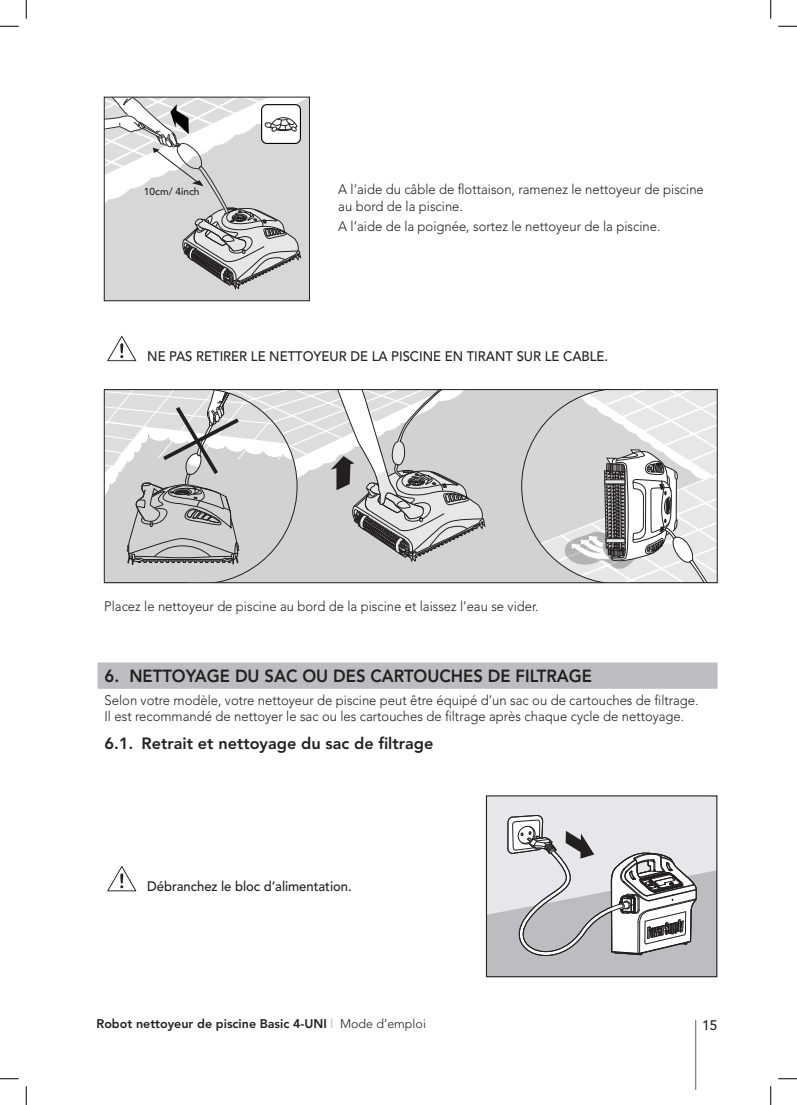
<style>
.page{position:relative;width:797px;height:1105px;background:#fff}
.page>*{position:absolute;margin:0;border:0;box-sizing:border-box;transform-origin:0 0}
.t1{font:800 17.5px "Avenir LT";color:#231f20;scale:.95 1}
.t2{font:800 16.25px "Avenir LT";color:#231f20}
.t3{font:300 13.75px/16.2px "Avenir LT";color:#231f20;scale:.95 1}
.t4{font:500 13.75px "Avenir";color:#231f20;scale:.95 1}
.t5{font:500 13.75px "Avenir LT";color:#231f20}
.t6{font:800 12.5px "Avenir LT";color:#231f20}
.t7{font:500 10.12px "Avenir LT";color:#231f20}
.s1{font-weight:400;color:#a8a9ad}
.s2{font-weight:300}
</style>
<div class="page">
<hr style="left:695px;top:1020px;width:1px;height:69px;background:#808285">
<div style="left:97px;top:662px;width:620px;height:27px;background:#bcbdc0"></div>
<svg style="left:106px;top:336px;width:31px;height:26px"></svg>
<div style="left:491px;top:391px;width:30px;height:190px;background:#d1d2d4"></div>
<svg style="left:521px;top:391px;width:194px;height:190px"></svg>
<hr style="left:606px;top:539px;width:19px;height:4px;background:#e6e7e9">
<div style="left:606px;top:538px;width:19px;height:5px;border:1px solid #231f20"></div>
<svg style="left:298px;top:391px;width:193px;height:190px;background:#c9cacb"></svg>
<svg style="left:106px;top:391px;width:192px;height:190px;background:#cacacc"></svg>
<div style="left:104px;top:389px;width:613px;height:194px;border:1px solid #231f20"></div>
<div style="left:486px;top:796px;width:230px;height:181px;background:#e5e7ea"></div>
<svg style="left:488px;top:815px;width:227px;height:160px"></svg>
<div style="left:486px;top:795px;width:231px;height:182px;border:1px solid #231f20"></div>
<svg style="left:106px;top:865px;width:31px;height:27px"></svg>
<div style="left:106px;top:99px;width:202px;height:200px;background:#d8d7d7"></div>
<svg style="left:106px;top:99px;width:195px;height:191px"></svg>
<div style="left:104px;top:97px;width:206px;height:204px;border:1px solid #231f20"></div>
<svg style="left:0;top:25px;width:19px;height:2px"></svg>
<svg style="left:778px;top:25px;width:19px;height:2px"></svg>
<svg style="left:0;top:1078px;width:19px;height:1px"></svg>
<svg style="left:778px;top:1078px;width:19px;height:1px"></svg>
<svg style="left:25px;top:0;width:2px;height:19px"></svg>
<svg style="left:25px;top:1086px;width:2px;height:19px"></svg>
<svg style="left:770px;top:0;width:1px;height:19px"></svg>
<svg style="left:770px;top:1086px;width:1px;height:19px"></svg>
<p class="t7" style="left:144px;top:186px;width:57px">10cm/ 4inch</p>
<p class="t3" style="left:338px;top:181px;width:386px">A l’aide du câble de flottaison, ramenez le nettoyeur de piscine au bord de la piscine.</p>
<p class="t3" style="left:338px;top:218px;width:341px">A l’aide de la poignée, sortez le nettoyeur de la piscine.</p>
<p class="t4" style="left:147px;top:348px;width:486px">NE PAS RETIRER LE NETTOYEUR DE LA PISCINE EN TIRANT SUR LE CABLE.</p>
<p class="t3" style="left:104px;top:598px;width:459px">Placez le nettoyeur de piscine au bord de la piscine et laissez l’eau se vider.</p>
<p class="t1" style="left:105px;top:665px;width:514px">6. NETTOYAGE DU SAC OU DES CARTOUCHES DE FILTRAGE</p>
<p class="t3" style="left:105px;top:692px;width:627px">Selon votre modèle, votre nettoyeur de piscine peut être équipé d’un sac ou de cartouches de filtrage.<br>Il est recommandé de nettoyer le sac ou les cartouches de filtrage après chaque cycle de nettoyage.</p>
<p class="t2" style="left:105px;top:734px;width:330px">6.1. Retrait et nettoyage du sac de filtrage</p>
<p class="t4" style="left:147px;top:878px;width:217px">Débranchez le bloc d’alimentation.</p>
<p class="t6" style="left:96px;top:1016px;width:331px">Robot nettoyeur de piscine Basic 4-UNI <span class="s1">|</span> <span class="s2">Mode d’emploi</span></p>
<p class="t5" style="left:702px;top:1018px;width:17px">15</p>
</div>
